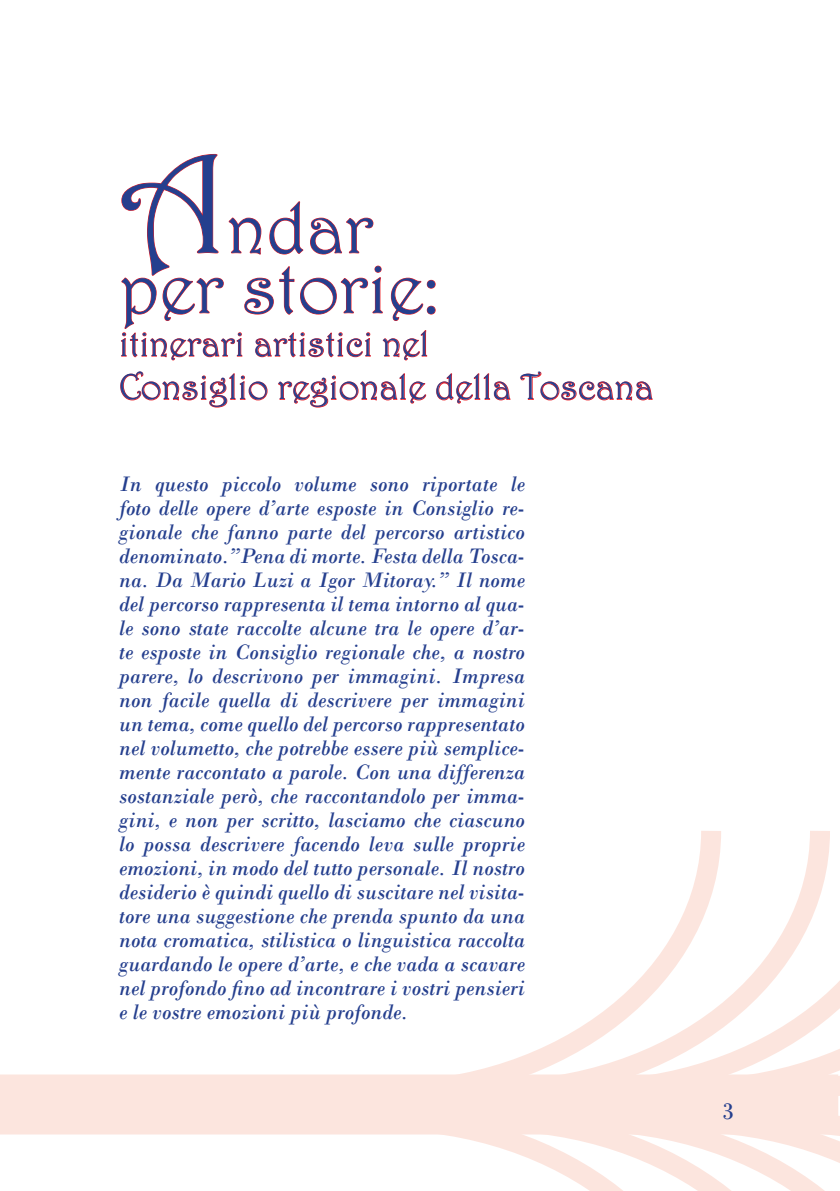
<style>
.page{position:relative;width:840px;height:1191px;background:#fff}
.page>*{position:absolute;margin:0;border:0;box-sizing:border-box;transform-origin:0 0}
.capitolo{font:72px "Harrington";color:#253f8e}
.capitolo-2{font:36px "Harrington";color:#253f8e}
.t1{font:24px "Bodoni";color:#253f8e}
.t2{font:italic 22px/24px "Bodoni";color:#253f8e;text-align:justify}
.s1{font-size:144px}
</style>
<div class="page">
<svg style="left:361px;top:1072px;width:478px;height:119px"></svg>
<svg style="left:470px;top:831px;width:369px;height:279px"></svg>
<div style="left:0;top:1074px;width:837px;height:60px;background:#fce5de"></div>
<svg style="left:121px;top:153px;width:315px;height:208px"></svg>
<svg style="left:120px;top:371px;width:148px;height:37px"></svg>
<svg style="left:278px;top:373px;width:148px;height:35px"></svg>
<svg style="left:436px;top:373px;width:74px;height:31px"></svg>
<svg style="left:520px;top:371px;width:132px;height:30px"></svg>
<p class="capitolo" style="left:119px;top:185px;width:256px"><span class="s1">A</span>ndar</p>
<p class="capitolo" style="left:119px;top:245px;width:321px">per storie:</p>
<p class="capitolo-2" style="left:119px;top:322px;width:311px">itinerari artistici nel</p>
<p class="capitolo-2" style="left:119px;top:365px;width:535px">Consiglio regionale della Toscana</p>
<p class="t2" style="left:119px;top:471px;width:407px">In questo piccolo volume sono riportate le foto delle opere d’arte esposte in Consiglio re&shy;gionale che fanno parte del percorso artistico denominato.”Pena di morte. Festa della Tosca&shy;na. Da Mario Luzi a Igor Mitoray.” Il nome del percorso rappresenta il tema intorno al qua&shy;le sono state raccolte alcune tra le opere d’ar&shy;te esposte in Consiglio regionale che, a nostro parere, lo descrivono per immagini. Impresa non facile quella di descrivere per immagini un tema, come quello del percorso rappresentato nel volumetto, che potrebbe essere più semplice&shy;mente raccontato a parole. Con una differenza sostanziale però, che raccontandolo per imma&shy;gini, e non per scritto, lasciamo che ciascuno lo possa descrivere facendo leva sulle proprie emozioni, in modo del tutto personale. Il nostro desiderio è quindi quello di suscitare nel visita&shy;tore una suggestione che prenda spunto da una nota cromatica, stilistica o linguistica raccolta guardando le opere d’arte, e che vada a scavare nel profondo fino ad incontrare i vostri pensieri e le vostre emozioni più profonde.</p>
<p class="t1" style="left:721px;top:1097px;width:13px">3</p>
</div>
